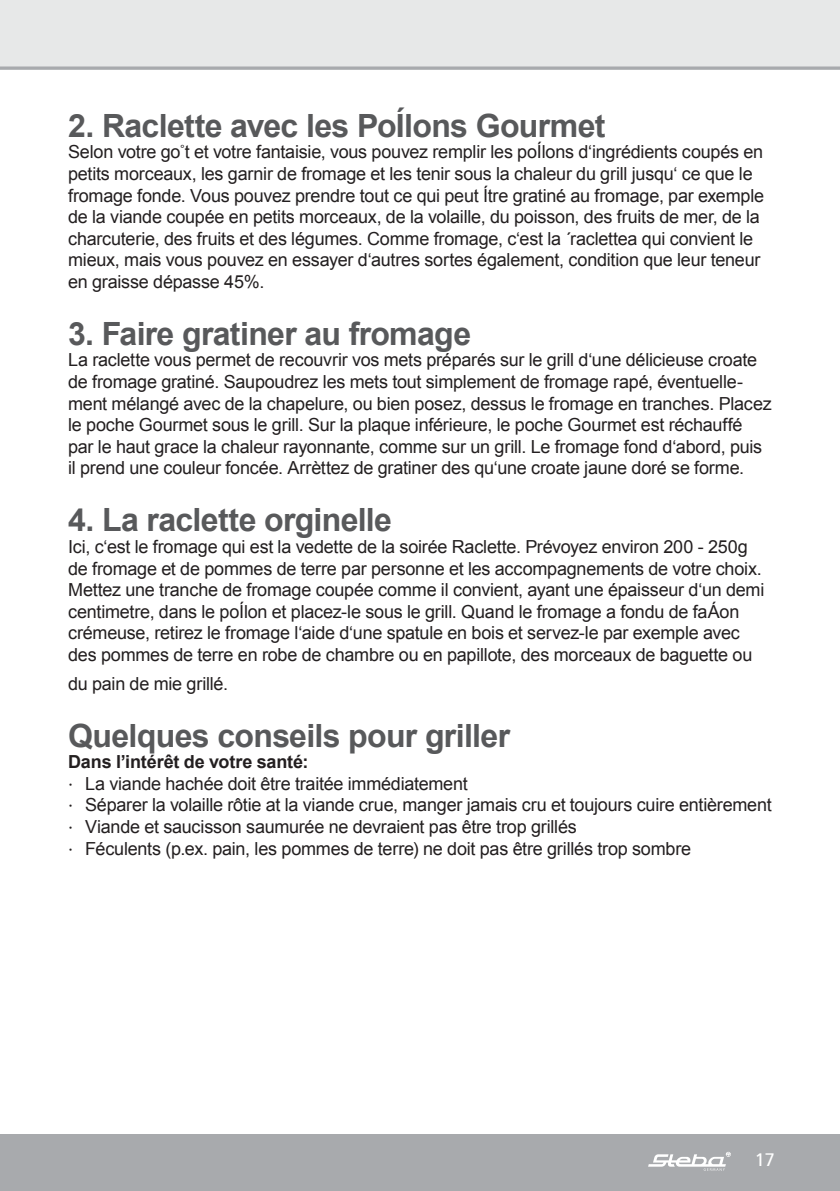
<style>
.page{position:relative;width:840px;height:1191px;background:#fff}
.page>*{position:absolute;margin:0;border:0;box-sizing:border-box;transform-origin:0 0}
.t1{font:700 32px "Arial";letter-spacing:-.02em;color:#58595b}
.t2{font:18px/21.6px "Arial";letter-spacing:-.015em;color:#231f20}
.t3{font:18px "Frutiger";color:#fff}
.s1{font-weight:700}
.s2{font-family:"Frutiger"}
</style>
<div class="page">
<div style="left:0;top:1134px;width:839px;height:57px;background:#a8aaad"></div>
<svg style="left:648px;top:1151px;width:82px;height:19px"></svg>
<div style="left:0;top:0;width:839px;height:68px;background:#e7e8e8"></div>
<svg style="left:0;top:66px;width:839px;height:4px;background:#b3b5b8"></svg>
<h1 class="t1" style="left:68px;top:113px;width:538px">2. Raclette avec les PoÍlons Gourmet</h1>
<p class="t2" style="left:68px;top:141px;width:697px">Selon votre go˚t et votre fantaisie, vous pouvez remplir les poÍlons d‘ingrédients coupés en petits morceaux, les garnir de fromage et les tenir sous la chaleur du grill jusqu‘ ce que le fromage fonde. Vous pouvez prendre tout ce qui peut Ítre gratiné au fromage, par exemple de la viande coupée en petits morceaux, de la volaille, du poisson, des fruits de mer, de la charcuterie, des fruits et des légumes. Comme fromage, c‘est la ´raclettea qui convient le mieux, mais vous pouvez en essayer d‘autres sortes également, condition que leur teneur en graisse dépasse 45%.</p>
<h1 class="t1" style="left:68px;top:321px;width:404px">3. Faire gratiner au fromage</h1>
<p class="t2" style="left:68px;top:351px;width:704px">La raclette vous permet de recouvrir vos mets préparés sur le grill d‘une délicieuse croate de fromage gratiné. Saupoudrez les mets tout simplement de fromage rapé, éventuelle&shy;ment mélangé avec de la chapelure, ou bien posez, dessus le fromage en tranches. Placez le poche Gourmet sous le grill. Sur la plaque inférieure, le poche Gourmet est réchauffé par le haut grace la chaleur rayonnante, comme sur un grill. Le fromage fond d‘abord, puis il prend une couleur foncée. Arrèttez de gratiner des qu‘une croate jaune doré se forme.</p>
<h1 class="t1" style="left:68px;top:508px;width:325px">4. La raclette orginelle</h1>
<p class="t2" style="left:68px;top:537px;width:697px">Ici, c‘est le fromage qui est la vedette de la soirée Raclette. Prévoyez environ 200 - 250g de fromage et de pommes de terre par personne et les accompagnements de votre choix.<br>Mettez une tranche de fromage coupée comme il convient, ayant une épaisseur d‘un demi centimetre, dans le poÍlon et placez-le sous le grill. Quand le fromage a fondu de faÁon crémeuse, retirez le fromage l‘aide d‘une spatule en bois et servez-le par exemple avec des pommes de terre en robe de chambre ou en papillote, des morceaux de baguette ou</p>
<p class="t2" style="left:68px;top:674px;width:161px">du pain de mie grillé.</p>
<h1 class="t1" style="left:68px;top:723px;width:443px">Quelques conseils pour griller</h1>
<p class="t2" style="left:68px;top:752px;width:704px"><span class="s1">Dans l’intérêt de votre santé:<br></span><span class="s2">∙</span> La viande hachée doit être traitée immédiatement<br><span class="s2">∙</span> Séparer la volaille rôtie at la viande crue, manger jamais cru et toujours cuire entièrement <span class="s2">∙</span> Viande et saucisson saumurée ne devraient pas être trop grillés<br><span class="s2">∙</span> Féculents (p.ex. pain, les pommes de terre) ne doit pas être grillés trop sombre</p>
<p class="t3" style="left:754px;top:1152px;width:22px">17</p>
</div>
